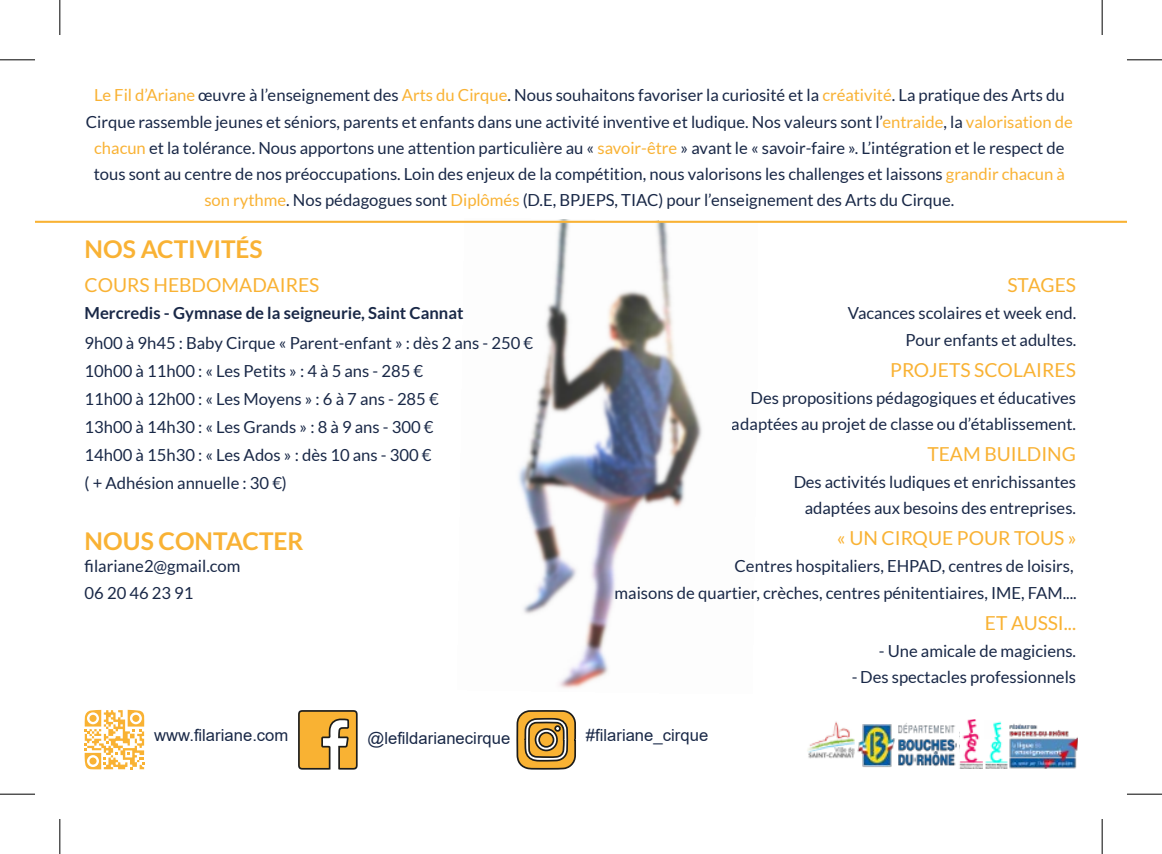
<style>
.page{position:relative;width:1162px;height:854px;background:#fff}
.page>*{position:absolute;margin:0;border:0;box-sizing:border-box;transform-origin:0 0}
.t1{font:700 24.5px "Lato";color:#f9b234}
.t2{font:19.25px "Lato";color:#f9b234}
.t3{font:16.62px/26.2px "Lato";color:#192847;text-align:right}
.t4{font:16.62px "Arial";color:#192847}
.t5{font:700 16.62px "Lato";letter-spacing:.005em;color:#192847}
.s1{color:#f9b234}
</style>
<div class="page">
<img style="left:456px;top:219px;width:301px;height:470px">
<svg style="left:85px;top:710px;width:59px;height:59px"></svg>
<div style="left:132px;top:715px;width:7px;height:7px;background:#f9b233;border-radius:50%"></div>
<div style="left:89px;top:757px;width:8px;height:7px;background:#f9b233;border-radius:50%"></div>
<div style="left:89px;top:715px;width:8px;height:7px;background:#f9b233;border-radius:50%"></div>
<svg style="left:298px;top:710px;width:59px;height:59px;background:#d6a64f"></svg>
<svg style="left:516px;top:710px;width:60px;height:59px;background:#bb944d"></svg>
<div style="left:539px;top:732px;width:14px;height:15px;background:#f9b233;border-radius:50%"></div>
<div style="left:538px;top:732px;width:16px;height:16px;border:2px solid #1d1d1b;border-radius:50%"></div>
<hr style="left:35px;top:221px;width:1091px;height:2px;background:#f9b234">
<img style="left:807px;top:719px;width:200px;height:50px">
<img style="left:1009px;top:723px;width:68px;height:46px">
<hr style="left:0;top:794px;width:35px;height:1px;background:#000">
<hr style="left:59px;top:819px;width:1px;height:35px;background:#000">
<hr style="left:0;top:59px;width:35px;height:1px;background:#000">
<hr style="left:59px;top:0;width:1px;height:35px;background:#000">
<hr style="left:1126px;top:794px;width:35px;height:1px;background:#000">
<hr style="left:1101px;top:819px;width:1px;height:35px;background:#000">
<hr style="left:1126px;top:59px;width:35px;height:1px;background:#000">
<hr style="left:1101px;top:0;width:1px;height:35px;background:#000">
<p class="t3" style="left:86px;top:82px;width:988px;text-align:center"><span class="s1">Le Fil d’Ariane</span> œuvre à l’enseignement des <span class="s1">Arts du Cirque</span>. Nous souhaitons favoriser la curiosité et la <span class="s1">créativité</span>. La pratique des Arts du Cirque rassemble jeunes et séniors, parents et enfants dans une activité inventive et ludique. Nos valeurs sont l’<span class="s1">entraide</span>, la <span class="s1">valorisation de chacun</span> et la tolérance. Nous apportons une attention particulière au « <span class="s1">savoir-être</span> » avant le « savoir-faire ». L’intégration et le respect de tous sont au centre de nos préoccupations. Loin des enjeux de la compétition, nous valorisons les challenges et laissons <span class="s1">grandir chacun à son rythme</span>. Nos pédagogues sont <span class="s1">Diplômés</span> (D.E, BPJEPS, TIAC) pour l’enseignement des Arts du Cirque.</p>
<h1 class="t1" style="left:85px;top:233px;width:179px">NOS ACTIVITÉS</h1>
<p class="t2" style="left:85px;top:273px;width:236px">COURS HEBDOMADAIRES</p>
<p class="t5" style="left:85px;top:303px;width:380px">Mercredis - Gymnase de la seigneurie, Saint Cannat</p>
<p class="t3" style="left:85px;top:329px;width:450px;line-height:28px;text-align:left">9h00 à 9h45 : Baby Cirque « Parent-enfant » : dès 2 ans - 250 € 10h00 à 11h00 : « Les Petits » : 4 à 5 ans - 285 €<br>11h00 à 12h00 : « Les Moyens » : 6 à 7 ans - 285 €<br>13h00 à 14h30 : « Les Grands » : 8 à 9 ans - 300 €<br>14h00 à 15h30 : « Les Ados » : dès 10 ans - 300 €<br>( + Adhésion annuelle : 30 €)</p>
<h1 class="t1" style="left:85px;top:526px;width:220px">NOUS CONTACTER</h1>
<p class="t3" style="left:85px;top:553px;width:157px;text-align:left">filariane2@gmail.com<br>06 20 46 23 91</p>
<p class="t2" style="left:1007px;top:273px;width:70px">STAGES</p>
<p class="t3" style="left:847px;top:300px;width:230px">Vacances scolaires et week end.<br>Pour enfants et adultes.</p>
<p class="t2" style="left:890px;top:357px;width:187px">PROJETS SCOLAIRES</p>
<p class="t3" style="left:732px;top:384px;width:346px">Des propositions pédagogiques et éducatives adaptées au projet de classe ou d’établissement.</p>
<p class="t2" style="left:927px;top:442px;width:150px">TEAM BUILDING</p>
<p class="t3" style="left:793px;top:468px;width:284px">Des activités ludiques et enrichissantes adaptées aux besoins des entreprises.</p>
<p class="t2" style="left:836px;top:526px;width:241px">« UN CIRQUE POUR TOUS »</p>
<p class="t3" style="left:614px;top:553px;width:463px">Centres hospitaliers, EHPAD, centres de loisirs,<br>maisons de quartier, crèches, centres pénitentiaires, IME, FAM....</p>
<p class="t2" style="left:984px;top:610px;width:93px">ET AUSSI...</p>
<p class="t3" style="left:878px;top:637px;width:199px">- Une amicale de magiciens.</p>
<p class="t3" style="left:851px;top:663px;width:226px">- Des spectacles professionnels</p>
<p class="t4" style="left:154px;top:726px;width:136px">www.filariane.com</p>
<p class="t4" style="left:367px;top:728px;width:144px">@lefildarianecirque</p>
<p class="t4" style="left:586px;top:726px;width:124px">#filariane_cirque</p>
</div>
